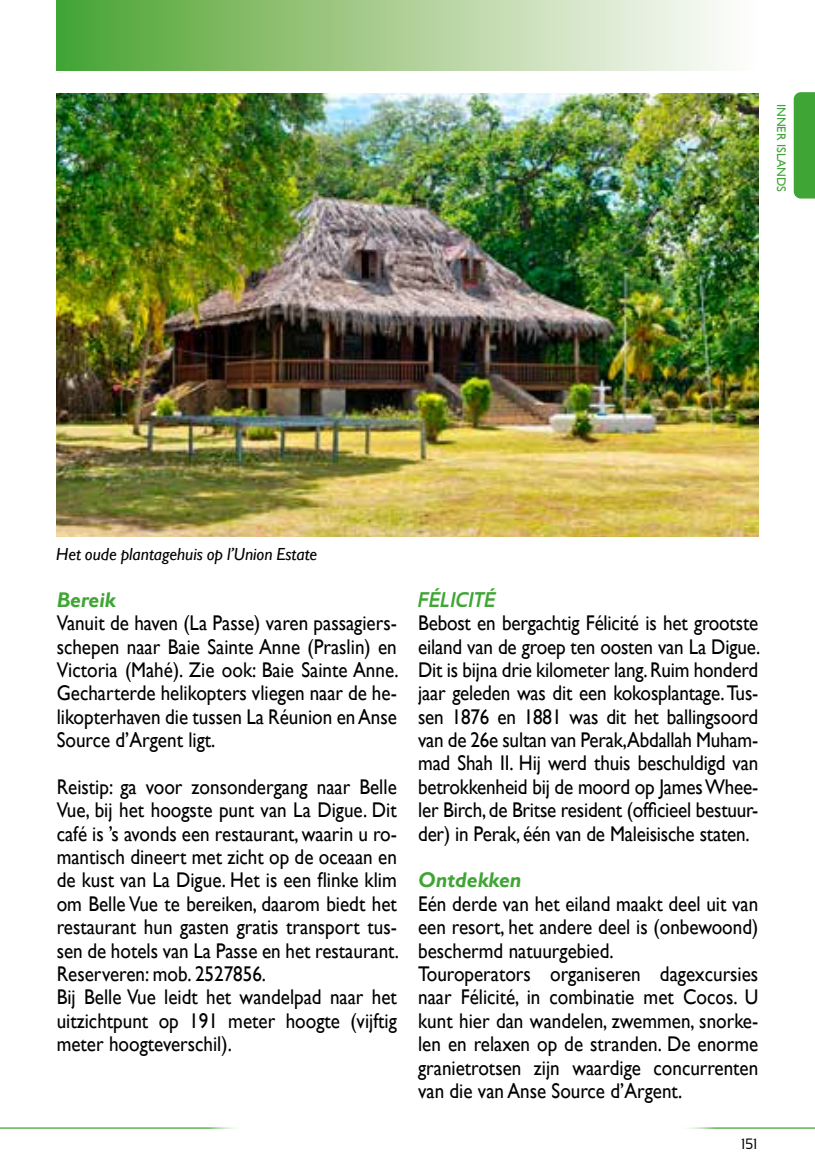
<style>
.page{position:relative;width:815px;height:1170px;background:#fff}
.page>*{position:absolute;margin:0;border:0;box-sizing:border-box;transform-origin:0 0}
.t1{font:21.25px/23.2px "Gill Sans";color:#000;text-align:justify;scale:.9 1}
.t2{font:italic 700 21.25px "Gill Sans";color:#3fa535}
.t3{font:italic 700 21.25px "Sansation";color:#3fa535;scale:.9 1}
.t4{font:italic 17.5px "Gill Sans";color:#000}
.t5{font:15px "Sansation";color:#000;scale:.9 1}
.t6{font:12.5px "Gill Sans";color:#3fa535}
</style>
<div class="page">
<div style="left:794px;top:92px;width:21px;height:106px;background:#3fa535"></div>
<div style="left:57px;top:0;width:701px;height:71px;background:linear-gradient(to right,#4fa330,#fffeff)"></div>
<img style="left:56px;top:94px;width:703px;height:442px">
<hr style="left:0;top:1127px;width:244px;height:1px;background:#3fa535">
<hr style="left:679px;top:1127px;width:136px;height:1px;background:#3fa535">
<p class="t6" style="left:788px;top:104px;width:90px;rotate:90deg">INNER ISLANDS</p>
<p class="t4" style="left:56px;top:543px;width:263px">Het oude plantagehuis op l’Union Estate</p>
<p class="t2" style="left:57px;top:587px;width:61px">Bereik</p>
<p class="t1" style="left:57px;top:611px;width:382px">Vanuit de haven (La Passe) varen passagiers&shy;schepen naar Baie Sainte Anne (Praslin) en Victoria (Mahé). Zie ook: Baie Sainte Anne.<br>Gecharterde helikopters vliegen naar de he&shy;likopterhaven die tussen La Réunion en Anse Source d’Argent ligt.</p>
<p class="t1" style="left:57px;top:775px;width:382px;text-align:left">Reistip: ga voor zonsondergang naar Belle Vue, bij het hoogste punt van La Digue. Dit café is ’s avonds een restaurant, waarin u ro&shy;mantisch dineert met zicht op de oceaan en de kust van La Digue. Het is een flinke klim om Belle Vue te bereiken, daarom biedt het restaurant hun gasten gratis transport tus&shy;sen de hotels van La Passe en het restaurant.<br>Reserveren: mob. 2527856.<br>Bij Belle Vue leidt het wandelpad naar het uitzichtpunt op 191 meter hoogte (vijftig meter hoogteverschil).</p>
<p class="t3" style="left:418px;top:587px;width:88px">FÉLICITÉ</p>
<p class="t1" style="left:418px;top:611px;width:382px">Bebost en bergachtig Félicité is het grootste eiland van de groep ten oosten van La Digue.<br>Dit is bijna drie kilometer lang. Ruim honderd jaar geleden was dit een kokosplantage. Tus&shy;sen 1876 en 1881 was dit het ballingsoord van de 26e sultan van Perak,Abdallah Muham&shy;mad Shah II. Hij werd thuis beschuldigd van betrokkenheid bij de moord op James Whee&shy;ler Birch, de Britse resident (officieel bestuur&shy;der) in Perak, één van de Maleisische staten.</p>
<p class="t2" style="left:418px;top:867px;width:105px">Ontdekken</p>
<p class="t1" style="left:418px;top:892px;width:380px;text-align:left">Eén derde van het eiland maakt deel uit van een resort, het andere deel is (onbewoond) beschermd natuurgebied.<br>Touroperators organiseren dagexcursies naar Félicité, in combinatie met Cocos. U kunt hier dan wandelen, zwemmen, snorke&shy;len en relaxen op de stranden. De enorme granietrotsen zijn waardige concurrenten van die van Anse Source d’Argent.</p>
<p class="t5" style="left:741px;top:1134px;width:20px">151</p>
</div>
